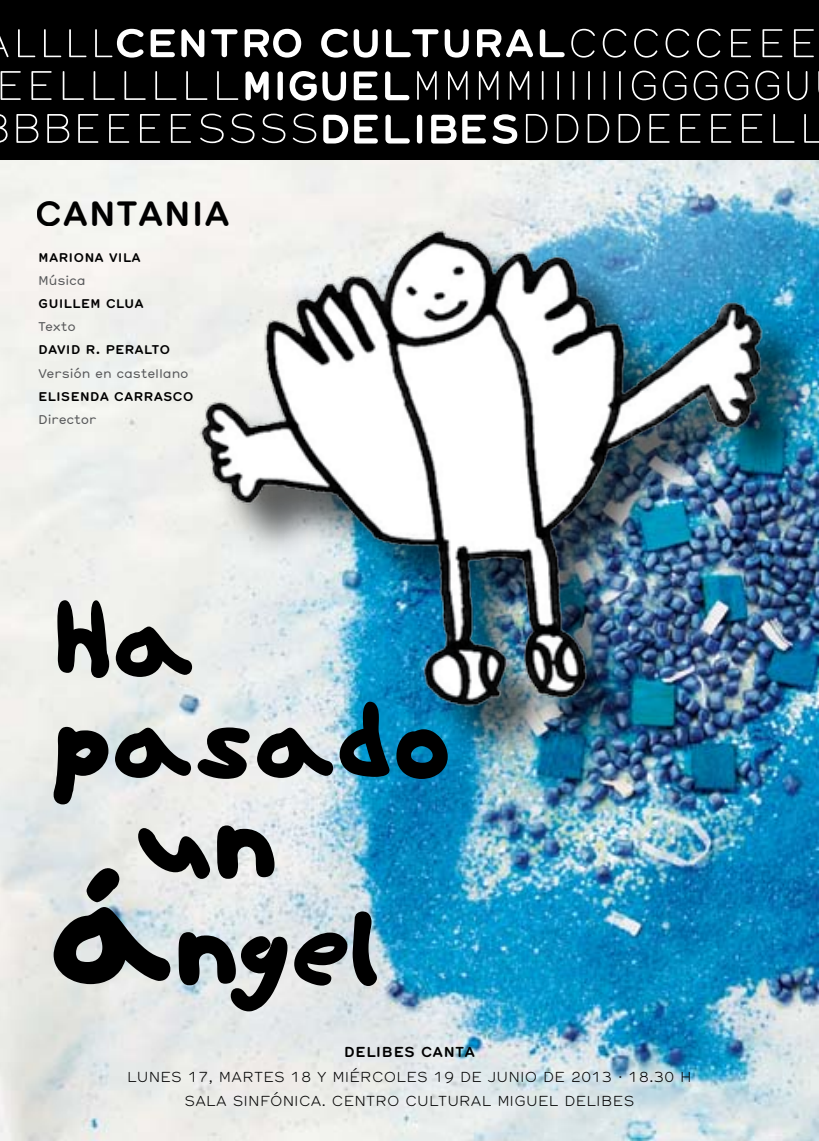
<style>
.page{position:relative;width:819px;height:1141px;background:#fff}
.page>*{position:absolute;margin:0;border:0;box-sizing:border-box;transform-origin:0 0}
.t1{font:700 33.95px "Hermes Sans";letter-spacing:-.01em;color:#000}
.t2{font:300 14px/24.5px "Hermes Sans";letter-spacing:.015em;color:#000;text-align:center}
.t3{font:700 14px "Hermes Sans";letter-spacing:.015em;color:#000}
.t4{font:700 12.25px "Hermes Sans";letter-spacing:.005em;color:#000}
.t5{font:12.25px "Hermes Sans";letter-spacing:-.01em;color:#58595b}
</style>
<div class="page">
<img style="left:0;top:160px;width:819px;height:981px">
<div style="left:206px;top:235px;width:613px;height:529px;background:#000;opacity:.6"></div>
<img style="left:161px;top:198px;width:628px;height:578px">
<svg style="left:57px;top:599px;width:135px;height:79px;background:#888986"></svg>
<svg style="left:54px;top:702px;width:393px;height:102px;background:#7c949d"></svg>
<svg style="left:54px;top:825px;width:323px;height:186px;background:#9ca4a6"></svg>
<div style="left:0;top:0;width:819px;height:160px;background:#000"></div>
<svg style="left:417px;top:71px;width:19px;height:29px"></svg>
<svg style="left:448px;top:71px;width:19px;height:29px"></svg>
<svg style="left:479px;top:71px;width:19px;height:29px"></svg>
<svg style="left:509px;top:71px;width:20px;height:29px"></svg>
<svg style="left:542px;top:71px;width:1px;height:29px"></svg>
<hr style="left:557px;top:71px;width:2px;height:29px;background:#fff">
<hr style="left:572px;top:71px;width:2px;height:29px;background:#fff">
<hr style="left:588px;top:71px;width:2px;height:29px;background:#fff">
<hr style="left:603px;top:71px;width:2px;height:29px;background:#fff">
<svg style="left:619px;top:71px;width:1px;height:29px"></svg>
<svg style="left:632px;top:71px;width:23px;height:29px"></svg>
<svg style="left:662px;top:71px;width:24px;height:29px"></svg>
<svg style="left:693px;top:71px;width:24px;height:29px"></svg>
<svg style="left:724px;top:71px;width:24px;height:29px"></svg>
<svg style="left:755px;top:71px;width:24px;height:29px"></svg>
<svg style="left:787px;top:71px;width:20px;height:29px"></svg>
<svg style="left:818px;top:71px;width:1px;height:22px"></svg>
<svg style="left:526px;top:114px;width:21px;height:29px"></svg>
<svg style="left:556px;top:114px;width:22px;height:29px"></svg>
<svg style="left:587px;top:114px;width:22px;height:29px"></svg>
<svg style="left:618px;top:114px;width:22px;height:29px"></svg>
<svg style="left:649px;top:114px;width:20px;height:29px"></svg>
<svg style="left:680px;top:114px;width:20px;height:29px"></svg>
<svg style="left:711px;top:114px;width:20px;height:29px"></svg>
<svg style="left:742px;top:114px;width:20px;height:29px"></svg>
<svg style="left:773px;top:114px;width:21px;height:29px"></svg>
<svg style="left:804px;top:114px;width:15px;height:29px"></svg>
<svg style="left:1px;top:71px;width:20px;height:29px"></svg>
<svg style="left:31px;top:71px;width:21px;height:29px"></svg>
<svg style="left:63px;top:71px;width:21px;height:29px"></svg>
<svg style="left:94px;top:71px;width:21px;height:29px"></svg>
<svg style="left:124px;top:71px;width:22px;height:29px"></svg>
<svg style="left:155px;top:71px;width:21px;height:29px"></svg>
<svg style="left:186px;top:71px;width:21px;height:29px"></svg>
<svg style="left:217px;top:71px;width:21px;height:29px"></svg>
<svg style="left:245px;top:71px;width:23px;height:29px"></svg>
<div style="left:277px;top:71px;width:6px;height:29px;background:#fff;border-radius:3px"></div>
<svg style="left:289px;top:71px;width:57px;height:30px"></svg>
<svg style="left:354px;top:71px;width:23px;height:29px"></svg>
<svg style="left:385px;top:71px;width:24px;height:29px"></svg>
<svg style="left:0;top:114px;width:8px;height:29px"></svg>
<svg style="left:16px;top:114px;width:22px;height:29px"></svg>
<svg style="left:47px;top:114px;width:22px;height:29px"></svg>
<svg style="left:78px;top:114px;width:20px;height:29px"></svg>
<svg style="left:109px;top:114px;width:20px;height:29px"></svg>
<svg style="left:140px;top:114px;width:20px;height:29px"></svg>
<svg style="left:171px;top:114px;width:20px;height:29px"></svg>
<svg style="left:200px;top:114px;width:24px;height:29px"></svg>
<svg style="left:231px;top:114px;width:23px;height:29px"></svg>
<svg style="left:262px;top:114px;width:23px;height:29px"></svg>
<svg style="left:293px;top:114px;width:23px;height:29px"></svg>
<svg style="left:323px;top:115px;width:25px;height:29px"></svg>
<svg style="left:354px;top:115px;width:24px;height:29px"></svg>
<svg style="left:385px;top:115px;width:25px;height:29px"></svg>
<div style="left:417px;top:115px;width:5px;height:29px;background:#fff;border-radius:3px"></div>
<svg style="left:431px;top:115px;width:25px;height:29px"></svg>
<svg style="left:462px;top:115px;width:24px;height:29px"></svg>
<svg style="left:492px;top:114px;width:25px;height:30px"></svg>
<svg style="left:0;top:36px;width:9px;height:21px"></svg>
<svg style="left:18px;top:29px;width:43px;height:28px"></svg>
<svg style="left:69px;top:29px;width:75px;height:29px"></svg>
<svg style="left:151px;top:29px;width:24px;height:28px"></svg>
<svg style="left:181px;top:29px;width:23px;height:28px"></svg>
<svg style="left:211px;top:29px;width:26px;height:28px"></svg>
<svg style="left:244px;top:29px;width:57px;height:29px"></svg>
<svg style="left:321px;top:29px;width:57px;height:29px"></svg>
<svg style="left:386px;top:29px;width:52px;height:28px"></svg>
<svg style="left:444px;top:29px;width:25px;height:29px"></svg>
<svg style="left:477px;top:29px;width:56px;height:29px"></svg>
<svg style="left:539px;top:29px;width:25px;height:28px"></svg>
<svg style="left:571px;top:29px;width:24px;height:29px"></svg>
<svg style="left:602px;top:29px;width:24px;height:29px"></svg>
<svg style="left:634px;top:29px;width:24px;height:29px"></svg>
<svg style="left:665px;top:29px;width:24px;height:29px"></svg>
<svg style="left:697px;top:29px;width:23px;height:29px"></svg>
<svg style="left:731px;top:29px;width:20px;height:28px"></svg>
<svg style="left:762px;top:29px;width:20px;height:28px"></svg>
<svg style="left:793px;top:29px;width:20px;height:28px"></svg>
<h1 class="t1" style="left:35px;top:190px;width:197px">CANTANIA</h1>
<p class="t4" style="left:38px;top:249px;width:104px">MARIONA VILA</p>
<p class="t5" style="left:38px;top:272px;width:49px">Música</p>
<p class="t4" style="left:38px;top:295px;width:107px">GUILLEM CLUA</p>
<p class="t5" style="left:38px;top:318px;width:39px">Texto</p>
<p class="t4" style="left:38px;top:342px;width:18px">DAVI</p>
<p class="t4" style="left:71px;top:342px;width:55px">D R. PERAL</p>
<p class="t4" style="left:151px;top:342px;width:18px">TO</p>
<p class="t5" style="left:38px;top:365px;width:152px">Versión en castellano</p>
<p class="t4" style="left:38px;top:388px;width:157px">ELISENDA CARRASCO</p>
<p class="t5" style="left:38px;top:411px;width:60px">Director</p>
<p class="t3" style="left:344px;top:1043px;width:133px">D ELIBES CANTA</p>
<p class="t2" style="left:127px;top:1064px;width:566px">LUNES 17, MARTES 18 Y MIÉRCOLES 19 DE JUNIO DE 2013 · 18.30 H<br>SALA SINFÓNICA. CENTRO CULTURAL M IGUEL DELIBES</p>
</div>
